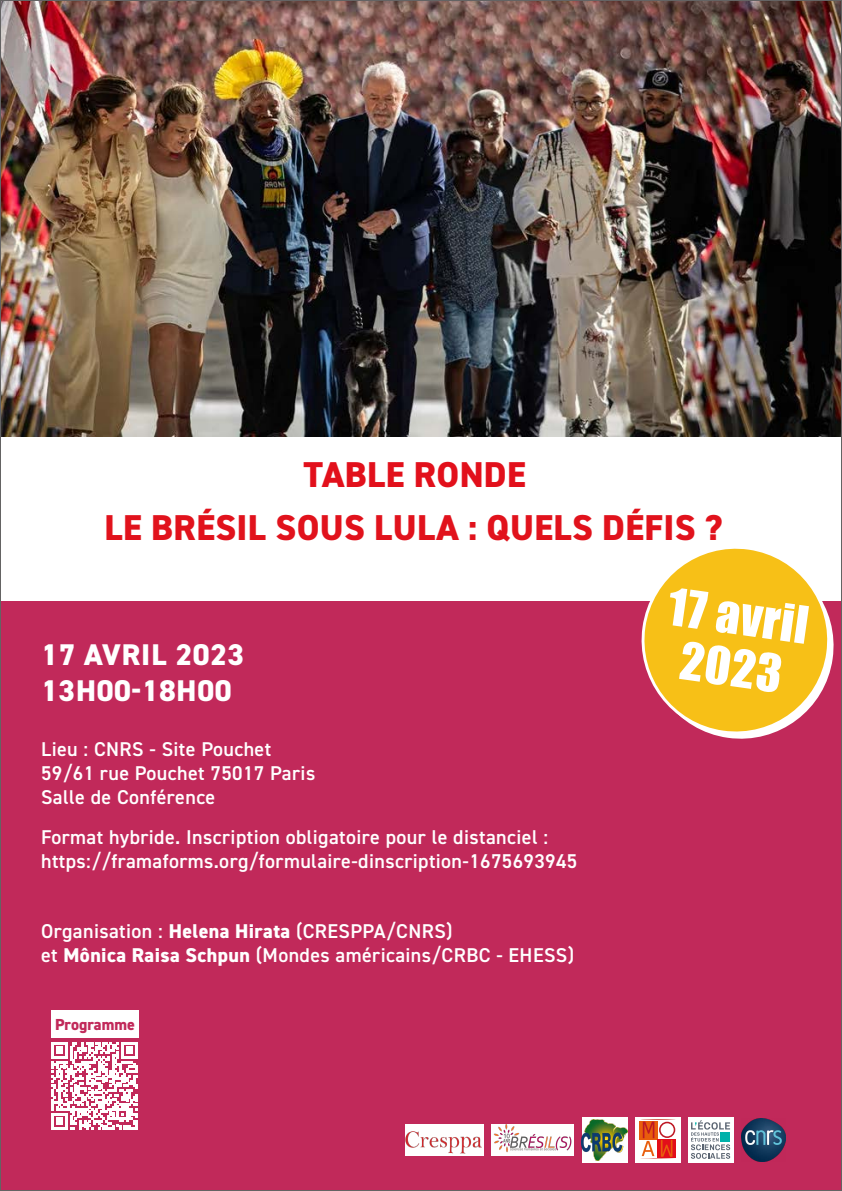
<style>
.page{position:relative;width:842px;height:1191px;background:#fff}
.page>*{position:absolute;margin:0;border:0;box-sizing:border-box;transform-origin:0 0}
.t1{font:48px/52px "Impact";color:#fff;text-align:center}
.t2{font:800 36px "DIN2014";letter-spacing:.01em;color:#e1121c}
.t3{font:800 36px "DIN2014";letter-spacing:.01em;color:#e2101b}
.t4{font:800 30px/36px "DIN2014";letter-spacing:.02em;color:#fff}
.t5{font:600 20px/24px "DIN2014";letter-spacing:.02em;color:#fff}
.t6{font:800 16px "DIN2014";color:#c1295a}
.s1{font-weight:800}
</style>
<div class="page">
<div style="left:0;top:601px;width:842px;height:589px;background:#c1295a"></div>
<img style="left:2px;top:2px;width:838px;height:435px">
<svg style="left:641px;top:548px;width:193px;height:191px"></svg>
<div style="left:688px;top:1117px;width:45px;height:45px;background:#fff"></div>
<svg style="left:691px;top:1120px;width:39px;height:38px"></svg>
<div style="left:635px;top:1117px;width:45px;height:45px;background:#fff"></div>
<div style="left:639px;top:1120px;width:18px;height:19px;background:#e85d0c"></div>
<svg style="left:640px;top:1119px;width:36px;height:40px"></svg>
<img style="left:741px;top:1118px;width:44px;height:43px">
<div style="left:405px;top:1124px;width:79px;height:32px;background:#fff"></div>
<img style="left:405px;top:1131px;width:76px;height:22px">
<div style="left:582px;top:1117px;width:45px;height:45px;background:#fff"></div>
<img style="left:582px;top:1119px;width:45px;height:41px">
<div style="left:492px;top:1124px;width:82px;height:32px;background:#fff"></div>
<img style="left:493px;top:1124px;width:79px;height:28px">
<div style="left:51px;top:1010px;width:88px;height:27px;background:#fff"></div>
<svg style="left:51px;top:1042px;width:87px;height:87px"></svg>
<h2 class="t3" style="left:303px;top:450px;width:224px">TABLE RONDE</h2>
<h2 class="t2" style="left:104px;top:504px;width:619px">LE BRÉSIL SOUS LULA : QUELS DÉFIS ?</h2>
<h3 class="t4" style="left:41px;top:636px;width:205px">17 AVRIL 2023<br>13H00-18H00</h3>
<p class="t5" style="left:41px;top:736px;width:276px">Lieu : CNRS - Site Pouchet<br>59/61 rue Pouchet 75017 Paris<br>Salle de Conférence</p>
<p class="t5" style="left:41px;top:825px;width:538px">Format hybride. Inscription obligatoire pour le distanciel : https://framaforms.org/formulaire-dinscription-1675693945</p>
<p class="t5" style="left:41px;top:919px;width:534px">Organisation : <span class="s1">Helena Hirata</span> (CRESPPA/CNRS)<br>et <span class="s1">Mônica Raisa Schpun</span> (Mondes américains/CRBC - EHESS)</p>
<p class="t6" style="left:55px;top:1013px;width:81px">Programme</p>
<h1 class="t1" style="left:672px;top:579px;width:142px;rotate:8deg">17 avril<br>2023</h1>
</div>
